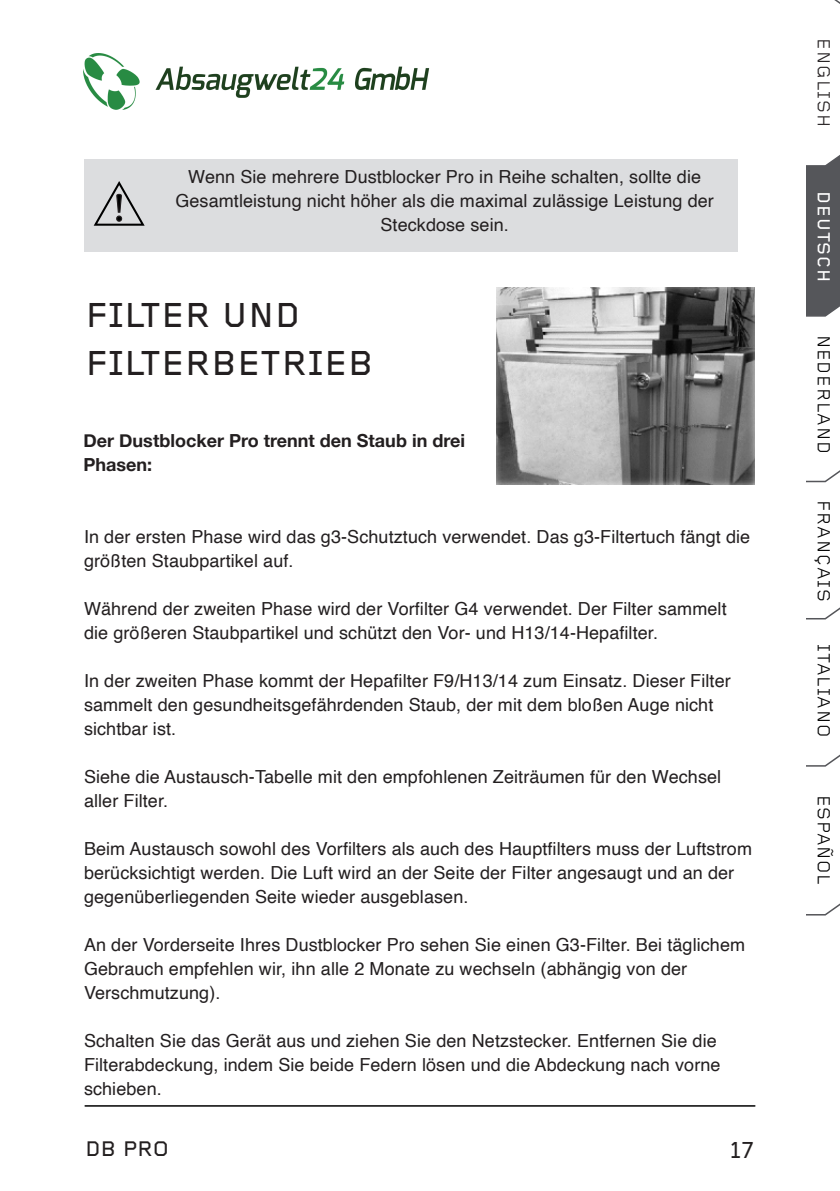
<style>
.page{position:relative;width:840px;height:1191px;background:#fff}
.page>*{position:absolute;margin:0;border:0;box-sizing:border-box;transform-origin:0 0}
.t1{font:500 36px/48px "Foundry Gridnik";letter-spacing:.015em;color:#231f20}
.t2{font:500 24px "Foundry Gridnik";color:#231f20}
.t3{font:500 22px "Foundry Gridnik";color:#231f20}
.t4{font:18.2px "Foundry Gridnik";letter-spacing:.055em;color:#000}
.t5{font:18.2px "Foundry Gridnik";letter-spacing:.055em;color:#231f20}
.t6{font:500 18.2px "Foundry Gridnik";letter-spacing:.055em;color:#fff}
.t7{font:18px/24px "Helvetica";letter-spacing:.005em;color:#231f20}
.t8{font:700 18px/24px "Helvetica Neue";color:#231f20}
</style>
<div class="page">
<hr style="left:85px;top:1105px;width:669px;height:1px;background:#000">
<svg style="left:806px;top:0;width:33px;height:916px"></svg>
<div style="left:84px;top:159px;width:653px;height:92px;background:#dcdddf"></div>
<svg style="left:93px;top:181px;width:52px;height:45px"></svg>
<img style="left:496px;top:287px;width:258px;height:198px">
<img style="left:83px;top:53px;width:347px;height:56px">
<p class="t7" style="left:175px;top:166px;width:539px;text-align:center">Wenn Sie mehrere Dustblocker Pro in Reihe schalten, sollte die<br>Gesamtleistung nicht höher als die maximal zulässige Leistung der<br>Steckdose sein.</p>
<h1 class="t1" style="left:85px;top:291px;width:289px">FILTER UND<br>FILTERBETRIEB</h1>
<p class="t8" style="left:83px;top:430px;width:383px">Der Dustblocker Pro trennt den Staub in drei<br>Phasen:</p>
<p class="t7" style="left:84px;top:525px;width:667px">In der ersten Phase wird das g3-Schutztuch verwendet. Das g3-Filtertuch fängt die größten Staubpartikel auf.</p>
<p class="t7" style="left:84px;top:597px;width:643px">Während der zweiten Phase wird der Vorfilter G4 verwendet. Der Filter sammelt die größeren Staubpartikel und schützt den Vor- und H13/14-Hepafilter.</p>
<p class="t7" style="left:84px;top:669px;width:648px">In der zweiten Phase kommt der Hepafilter F9/H13/14 zum Einsatz. Dieser Filter sammelt den gesundheitsgefährdenden Staub, der mit dem bloßen Auge nicht sichtbar ist.</p>
<p class="t7" style="left:84px;top:765px;width:638px">Siehe die Austausch-Tabelle mit den empfohlenen Zeiträumen für den Wechsel aller Filter.</p>
<p class="t7" style="left:84px;top:837px;width:669px">Beim Austausch sowohl des Vorfilters als auch des Hauptfilters muss der Luftstrom berücksichtigt werden. Die Luft wird an der Seite der Filter angesaugt und an der gegenüberliegenden Seite wieder ausgeblasen.</p>
<p class="t7" style="left:84px;top:933px;width:662px">An der Vorderseite Ihres Dustblocker Pro sehen Sie einen G3-Filter. Bei täglichem<br>Gebrauch empfehlen wir, ihn alle 2 Monate zu wechseln (abhängig von der<br>Verschmutzung).</p>
<p class="t7" style="left:84px;top:1029px;width:637px">Schalten Sie das Gerät aus und ziehen Sie den Netzstecker. Entfernen Sie die<br>Filterabdeckung, indem Sie beide Federn lösen und die Abdeckung nach vorne schieben.</p>
<p class="t3" style="left:85px;top:1135px;width:85px">DB PRO</p>
<h2 class="t2" style="left:728px;top:1137px;width:28px">17</h2>
<p class="t5" style="left:832px;top:38px;width:90px;rotate:90deg">ENGLISH</p>
<p class="t6" style="left:832px;top:191px;width:92px;rotate:90deg">DEUTSCH</p>
<p class="t4" style="left:832px;top:334px;width:121px;rotate:90deg">NEDERLAND</p>
<p class="t4" style="left:832px;top:500px;width:103px;rotate:90deg">FRANÇAIS</p>
<p class="t4" style="left:832px;top:644px;width:95px;rotate:90deg">ITALIANO</p>
<p class="t4" style="left:832px;top:795px;width:91px;rotate:90deg">ESPAÑOL</p>
</div>
